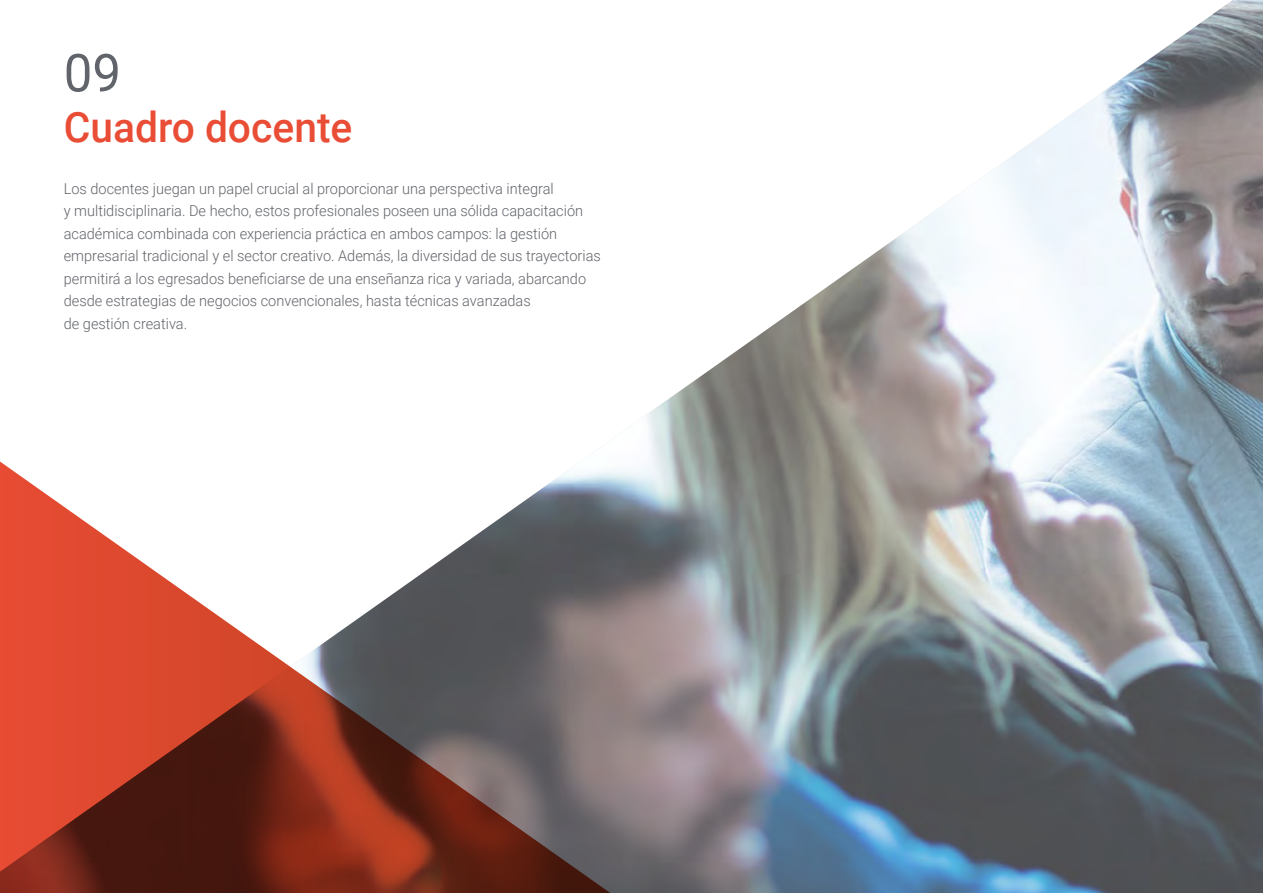
<style>
.page{position:relative;width:1263px;height:893px;background:#fff}
.page>*{position:absolute;margin:0;border:0;box-sizing:border-box;transform-origin:0 0}
.t1{font:52.5px "Roboto";color:#61646a}
.t2{font:500 42px "Roboto";color:#e94d35}
.t3{font:300 15px/22.5px "Roboto";color:#61646a}
</style>
<div class="page">
<img style="left:640px;top:0;width:623px;height:893px">
<svg style="left:0;top:461px;width:640px;height:432px"></svg>
<h1 class="t1" style="left:64px;top:36px;width:59px">09</h1>
<h2 class="t2" style="left:64px;top:98px;width:290px">Cuadro docente</h2>
<p class="t3" style="left:64px;top:177px;width:539px">Los docentes juegan un papel crucial al proporcionar una perspectiva integral<br>y multidisciplinaria. De hecho, estos profesionales poseen una sólida capacitación académica combinada con experiencia práctica en ambos campos: la gestión empresarial tradicional y el sector creativo. Además, la diversidad de sus trayectorias permitirá a los egresados beneficiarse de una enseñanza rica y variada, abarcando desde estrategias de negocios convencionales, hasta técnicas avanzadas<br>de gestión creativa.</p>
</div>
